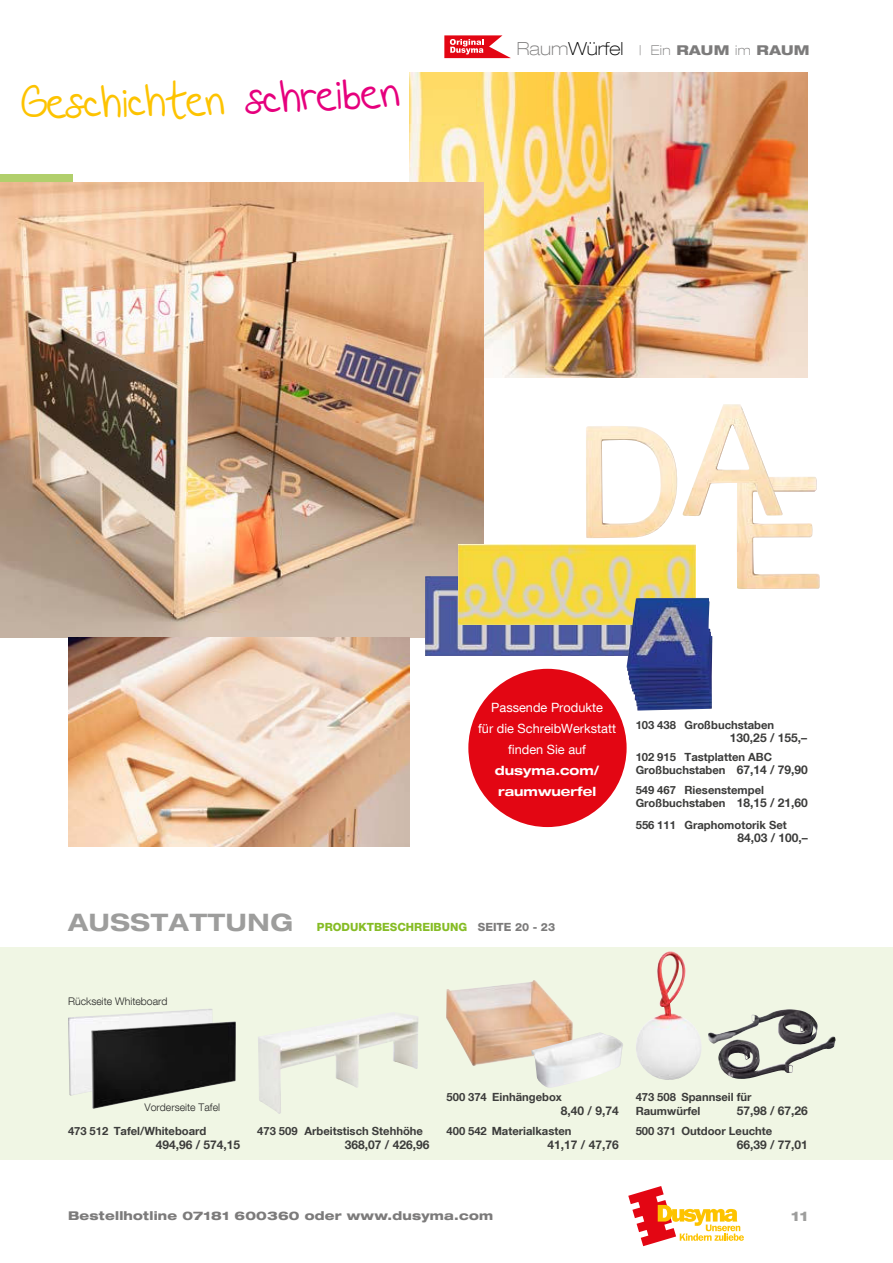
<style>
.page{position:relative;width:893px;height:1263px;background:#fff}
.page>*{position:absolute;margin:0;border:0;box-sizing:border-box;transform-origin:0 0}
.t1{font:42px "Beautiful Every Time";color:#e6007d}
.t2{font:42px "Beautiful Every Time";color:#fdc300}
.t3{font:700 expanded 24px "Helvetica Neue LT Com";letter-spacing:.03em;color:#9d9d9c}
.t4{font:800 expanded 13.5px "Helvetica Neue LT Com";letter-spacing:.02em;color:#7c7b7b}
.t5{font:800 expanded 13.5px "Helvetica Neue LT Com";color:#9d9d9c}
.t6{font:12.75px/21px "Helvetica Neue LT Com";color:#fff;text-align:center}
.t7{font:700 expanded 12.75px/21px "Helvetica Neue LT Com";color:#fff}
.t8{font:700 12px "Helvetica Neue LT Com";color:#3c3c3b}
.t9{font:800 expanded 12px "Helvetica Neue LT Com";letter-spacing:.02em;color:#7c7b7b}
.t10{font:700 11.25px/13.5px "Helvetica Neue LT Com";color:#3c3c3b}
.t11{font:800 11.25px "Helvetica Neue LT Com";color:#86bc25}
.t12{font:300 10.5px "Helvetica Neue LT Com";color:#282827}
.s1{color:#fdc300}
.s2{font-weight:100;font-size:18px}
.s3{font-weight:100;font-size:18px;color:#000}
.s4{font-weight:100}
.s5{font-size:12px}
.s6{color:#7c7b7b}
</style>
<div class="page">
<svg style="left:444px;top:35px;width:67px;height:23px"></svg>
<div style="left:0;top:948px;width:893px;height:212px;background:#f0f6e4"></div>
<img style="left:737px;top:477px;width:83px;height:112px">
<img style="left:409px;top:72px;width:398px;height:305px">
<div style="left:0;top:174px;width:73px;height:217px;background:#b1cf6c"></div>
<img style="left:0;top:183px;width:483px;height:455px">
<img style="left:68px;top:638px;width:341px;height:208px">
<img style="left:683px;top:404px;width:100px;height:112px">
<img style="left:586px;top:426px;width:92px;height:112px">
<div style="left:468px;top:669px;width:159px;height:158px;background:#e30613;border-radius:50%"></div>
<img style="left:425px;top:576px;width:201px;height:80px">
<img style="left:458px;top:545px;width:237px;height:79px">
<img style="left:626px;top:598px;width:86px;height:113px">
<img style="left:446px;top:980px;width:127px;height:86px">
<img style="left:708px;top:1009px;width:124px;height:70px">
<img style="left:531px;top:1032px;width:92px;height:56px">
<img style="left:636px;top:951px;width:65px;height:129px">
<img style="left:68px;top:1009px;width:145px;height:87px">
<img style="left:91px;top:1021px;width:145px;height:88px">
<img style="left:258px;top:1014px;width:160px;height:100px">
<svg style="left:628px;top:1186px;width:116px;height:60px"></svg>
<h1 class="t2" style="left:21px;top:78px;width:65px">Ges</h1>
<h1 class="t2" style="left:83px;top:78px;width:105px;rotate:-1deg">chicht</h1>
<h1 class="t1" style="left:185px;top:76px;width:116px;rotate:-2deg"><span class="s1">en</span> sch</h1>
<h1 class="t1" style="left:299px;top:72px;width:101px;rotate:-3deg">reiben</h1>
<p class="t4" style="left:517px;top:42px;width:294px"><span class="s2">Raum</span><span class="s3">Würfel</span> <span class="s4">| Ein</span> RAUM <span class="s4">im</span> RAUM</p>
<p class="t6" style="left:478px;top:699px;width:139px">Passende Produkte<br>für die SchreibWerkstatt finden Sie auf</p>
<p class="t7" style="left:495px;top:761px;width:106px">dusyma.com/ raumwuerfel</p>
<p class="t10" style="left:636px;top:719px;width:140px">103 438 Großbuchstaben</p>
<p class="t8" style="left:730px;top:734px;width:79px">130,25 / 155,–</p>
<p class="t10" style="left:636px;top:751px;width:174px">102 915 Tastplatten ABC<br>Großbuchstaben <span class="s5">67,14 / 79,90</span></p>
<p class="t10" style="left:636px;top:784px;width:174px">549 467 Riesenstempel<br>Großbuchstaben <span class="s5">18,15 / 21,60</span></p>
<p class="t10" style="left:636px;top:819px;width:153px">556 111 Graphomotorik Set</p>
<p class="t8" style="left:737px;top:833px;width:72px">84,03 / 100,–</p>
<h2 class="t3" style="left:68px;top:914px;width:226px">AUSSTATTUNG</h2>
<p class="t11" style="left:317px;top:923px;width:240px">PRODUKTBESCHREIBUNG <span class="s6">SEITE 20 - 23</span></p>
<p class="t12" style="left:68px;top:997px;width:101px">Rückseite Whiteboard</p>
<p class="t12" style="left:145px;top:1104px;width:77px">Vorderseite Tafel</p>
<p class="t10" style="left:68px;top:1125px;width:140px">473 512 Tafel/Whiteboard</p>
<p class="t10" style="left:304px;top:1125px;width:120px">Arbeitstisch Stehhöhe</p>
<p class="t8" style="left:156px;top:1140px;width:86px">494,96 / 574,15</p>
<p class="t10" style="left:257px;top:1125px;width:42px">473 509</p>
<p class="t8" style="left:345px;top:1140px;width:86px">368,07 / 426,96</p>
<p class="t10" style="left:446px;top:1091px;width:117px">500 374 Einhängebox</p>
<p class="t8" style="left:561px;top:1106px;width:59px">8,40 / 9,74</p>
<p class="t10" style="left:446px;top:1125px;width:127px">400 542 Materialkasten</p>
<p class="t8" style="left:547px;top:1140px;width:73px">41,17 / 47,76</p>
<p class="t10" style="left:636px;top:1091px;width:117px;line-height:14px">473 508 Spannseil für<br>Raumwürfel</p>
<p class="t8" style="left:737px;top:1106px;width:73px">57,98 / 67,26</p>
<p class="t10" style="left:636px;top:1125px;width:138px">500 371 Outdoor Leuchte</p>
<p class="t8" style="left:737px;top:1140px;width:73px">66,39 / 77,01</p>
<p class="t9" style="left:68px;top:1211px;width:426px">Bestellhotline 07181 600360 oder www.dusyma.com</p>
<p class="t5" style="left:791px;top:1211px;width:18px">11</p>
</div>
